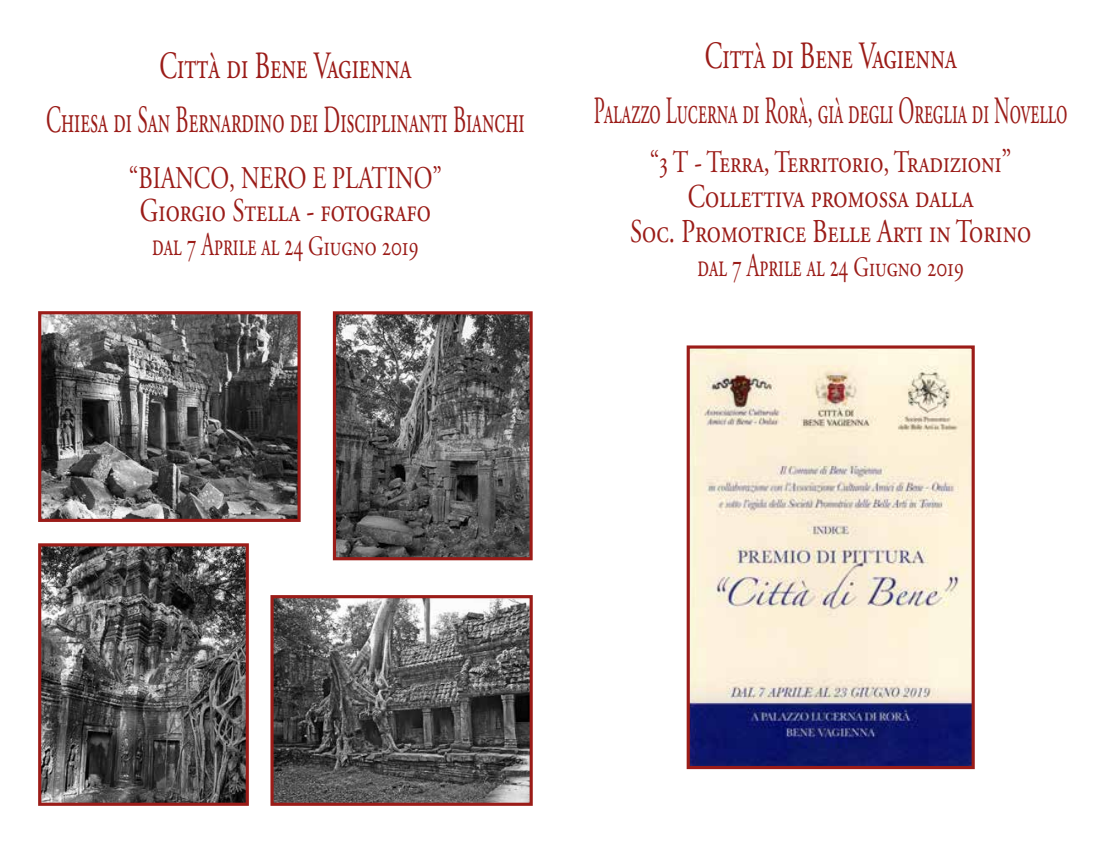
<style>
.page{position:relative;width:1117px;height:844px;background:#fff}
.page>*{position:absolute;margin:0;border:0;box-sizing:border-box;transform-origin:0 0}
.t1{font:38.5px/54.2px "Adobe Garamond Regular SC";color:#9b1c18;text-align:center;scale:.66 1}
.t2{font:33.25px/34.1px "Adobe Garamond Regular SC";color:#9b1c18;text-align:center;scale:.75 1}
.t3{font:31.5px "Adobe Garamond Regular SC";color:#9b1c18;scale:.75 1}
.s1{font-size:28px}
.s2{font-size:33.25px}
</style>
<div class="page">
<img style="left:42px;top:315px;width:254px;height:203px">
<div style="left:38px;top:311px;width:262px;height:211px;border:3px solid #9b1c18"></div>
<img style="left:42px;top:547px;width:203px;height:254px">
<div style="left:38px;top:543px;width:211px;height:262px;border:3px solid #9b1c18"></div>
<img style="left:337px;top:315px;width:191px;height:241px">
<div style="left:333px;top:311px;width:199px;height:249px;border:3px solid #9b1c18"></div>
<img style="left:274px;top:599px;width:254px;height:202px">
<div style="left:270px;top:595px;width:262px;height:210px;border:3px solid #9b1c18"></div>
<img style="left:690px;top:349px;width:280px;height:415px">
<div style="left:686px;top:345px;width:288px;height:423px;border:3px solid #9b1c18"></div>
<p class="t1" style="left:46px;top:39px;width:726px">Città di Bene Vagienna<br>Chiesa di San Bernardino dei Disciplinanti Bianchi</p>
<p class="t3" style="left:129px;top:161px;width:419px">“BIANCO, NERO E PLATINO”</p>
<p class="t2" style="left:140px;top:195px;width:389px;line-height:33.2px">Giorgio Stella - fotografo dal 7 Aprile al 24 <span class="s1">Giugno 2019</span></p>
<p class="t1" style="left:593px;top:29px;width:719px;line-height:55.5px">Città di Bene Vagienna<br>Palazzo Lucerna di Rorà, già degli Oreglia di Novello</p>
<p class="t3" style="left:649px;top:145px;width:484px">“3 T - Terra, Territorio, Tradizioni<span class="s2">”</span></p>
<p class="t2" style="left:630px;top:181px;width:536px">Collettiva promossa dalla<br>Soc. Promotrice Belle Arti in Torino dal 7 Aprile al 24 <span class="s1">Giugno 2019</span></p>
</div>
